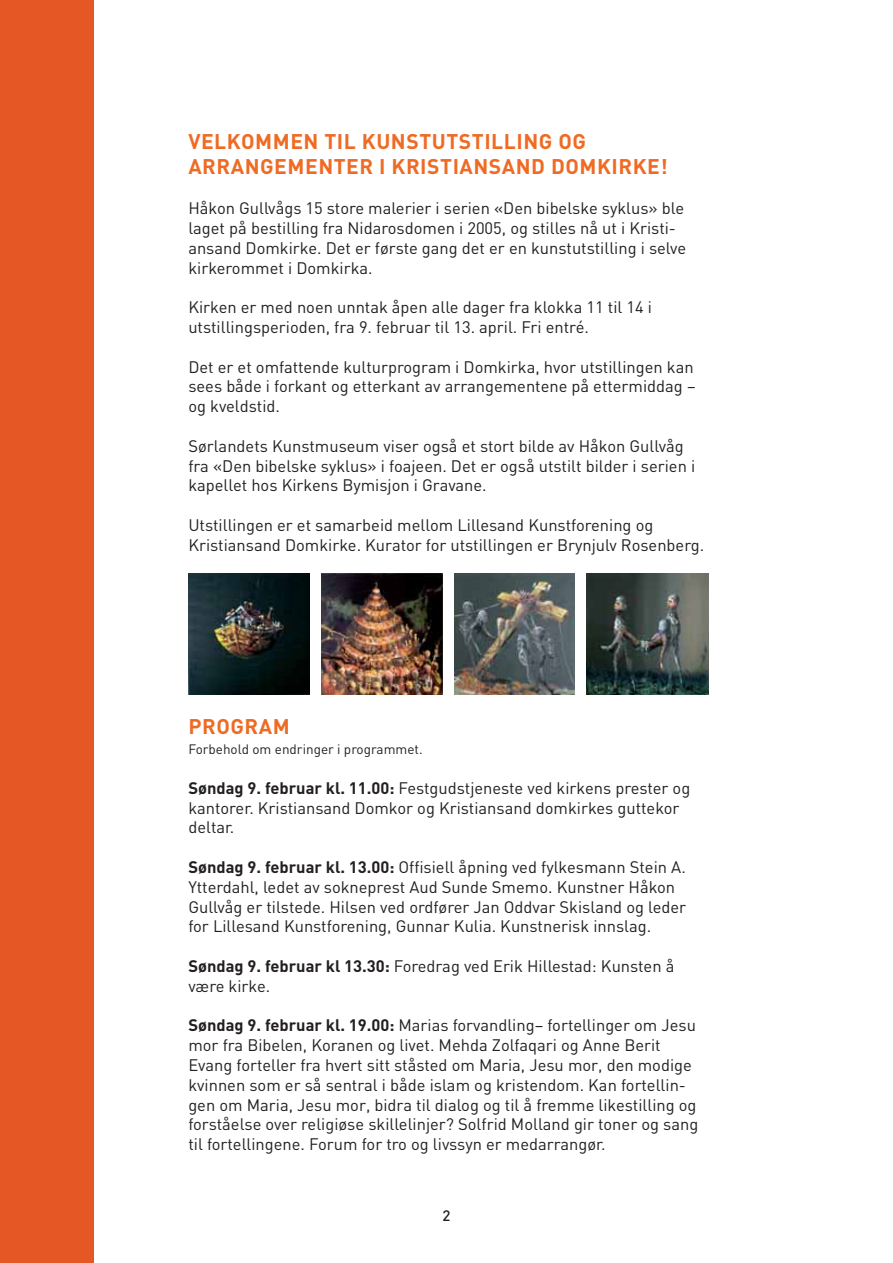
<style>
.page{position:relative;width:893px;height:1263px;background:#fff}
.page>*{position:absolute;margin:0;border:0;box-sizing:border-box;transform-origin:0 0}
.t1{font:700 21px/25.2px "DIN";letter-spacing:.025em;color:#ef6b24}
.t2{font:16.5px/19.8px "DIN";color:#231f20}
.t3{font:500 15px "DIN";color:#231f20}
.t4{font:13.5px "DIN";color:#231f20}
.s1{font-weight:700}
</style>
<div class="page">
<div style="left:0;top:0;width:94px;height:1263px;background:#e55725"></div>
<img style="left:188px;top:573px;width:122px;height:121px">
<img style="left:321px;top:573px;width:122px;height:121px">
<img style="left:455px;top:573px;width:119px;height:121px">
<img style="left:587px;top:573px;width:121px;height:121px">
<p class="t1" style="left:188px;top:132px;width:481px">VELKOMMEN TIL KUNSTUTSTILLING OG<br>ARRANGEMENTER I KRISTIANSAND DOMKIRKE!</p>
<p class="t2" style="left:188px;top:200px;width:499px">Håkon Gullvågs 15 store malerier i serien «Den bibelske syklus» ble laget på bestilling fra Nidarosdomen i 2005, og stilles nå ut i Kristi&shy;ansand Domkirke. Det er første gang det er en kunstutstilling i selve kirkerommet i Domkirka.</p>
<p class="t2" style="left:188px;top:299px;width:465px">Kirken er med noen unntak åpen alle dager fra klokka 11 til 14 i utstillingsperioden, fra 9. februar til 13. april. Fri entré.</p>
<p class="t2" style="left:188px;top:359px;width:509px;text-align:justify">Det er et omfattende kulturprogram i Domkirka, hvor utstillingen kan sees både i forkant og etterkant av arrangementene på ettermiddag – og kveldstid.</p>
<p class="t2" style="left:188px;top:438px;width:508px">Sørlandets Kunstmuseum viser også et stort bilde av Håkon Gullvåg fra «Den bibelske syklus» i foajeen. Det er også utstilt bilder i serien i kapellet hos Kirkens Bymisjon i Gravane.</p>
<p class="t2" style="left:188px;top:517px;width:517px">Utstillingen er et samarbeid mellom Lillesand Kunstforening og<br>Kristiansand Domkirke. Kurator for utstillingen er Brynjulv Rosenberg.</p>
<p class="t1" style="left:188px;top:717px;width:103px">PROGRAM</p>
<p class="t4" style="left:188px;top:744px;width:236px">Forbehold om endringer i programmet.</p>
<p class="t2" style="left:188px;top:780px;width:503px"><span class="s1">Søndag 9. februar kl. 11.00:</span> Festgudstjeneste ved kirkens prester og kantorer. Kristiansand Domkor og Kristiansand domkirkes guttekor deltar.</p>
<p class="t2" style="left:188px;top:859px;width:499px"><span class="s1">Søndag 9. februar kl. 13.00:</span> Offisiell åpning ved fylkesmann Stein A.<br>Ytterdahl, ledet av sokneprest Aud Sunde Smemo. Kunstner Håkon Gullvåg er tilstede. Hilsen ved ordfører Jan Oddvar Skisland og leder for Lillesand Kunstforening, Gunnar Kulia. Kunstnerisk innslag.</p>
<p class="t2" style="left:188px;top:958px;width:487px"><span class="s1">Søndag 9. februar kl 13.30:</span> Foredrag ved Erik Hillestad: Kunsten å være kirke.</p>
<p class="t2" style="left:188px;top:1017px;width:511px"><span class="s1">Søndag 9. februar kl. 19.00:</span> Marias forvandling– fortellinger om Jesu mor fra Bibelen, Koranen og livet. Mehda Zolfaqari og Anne Berit Evang forteller fra hvert sitt ståsted om Maria, Jesu mor, den modige kvinnen som er så sentral i både islam og kristendom. Kan fortellin&shy;gen om Maria, Jesu mor, bidra til dialog og til å fremme likestilling og forståelse over religiøse skillelinjer? Solfrid Molland gir toner og sang til fortellingene. Forum for tro og livssyn er medarrangør.</p>
<p class="t3" style="left:442px;top:1206px;width:9px">2</p>
</div>
